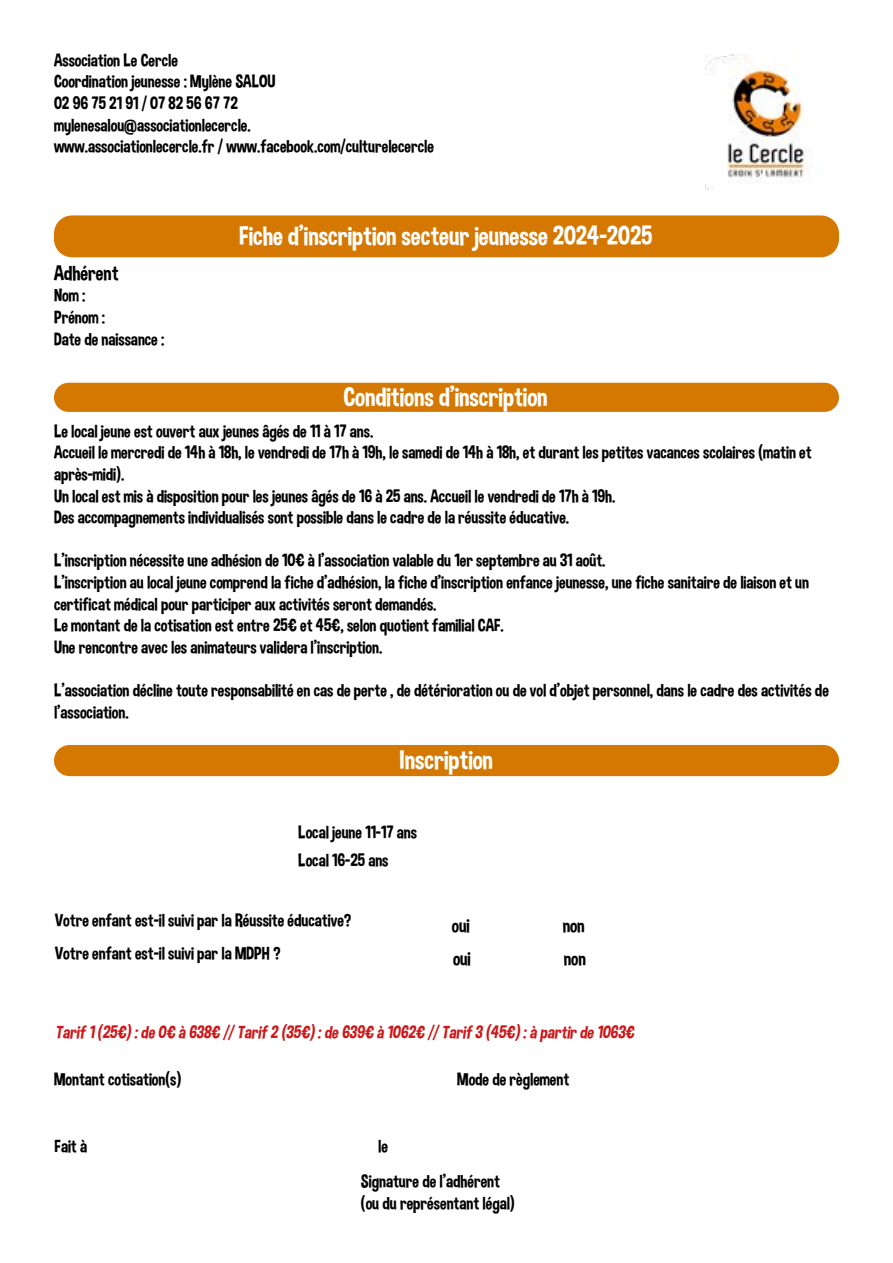
<style>
.page{position:relative;width:893px;height:1263px;background:#fff}
.page>*{position:absolute;margin:0;border:0;box-sizing:border-box;transform-origin:0 0}
.t1{font:27px "Dimbo";color:#fff}
.t2{font:21px "Dimbo";color:#000}
.t3{font:19.5px "Dimbo";color:#000}
.t4{font:18px/21.6px "Dimbo";color:#000}
.t5{font:italic 18px "Dimbo";color:#cd1719}
</style>
<div class="page">
<div style="left:54px;top:215px;width:785px;height:42px;background:#d57801;border-radius:18px"></div>
<div style="left:54px;top:383px;width:785px;height:29px;background:#d57801;border-radius:15px"></div>
<div style="left:54px;top:745px;width:785px;height:31px;background:#d57801;border-radius:16px"></div>
<img style="left:704px;top:54px;width:107px;height:136px">
<p class="t4" style="left:54px;top:49px;width:381px">Association Le Cercle<br>Coordination jeunesse : Mylène SALOU<br>02 96 75 21 91 / 07 82 56 67 72 mylenesalou@associationlecercle.<br>www.associationlecercle.fr / www.facebook.com/culturelecercle</p>
<p class="t2" style="left:54px;top:260px;width:66px">Adhérent</p>
<p class="t4" style="left:54px;top:285px;width:112px">Nom :<br>Prénom :<br>Date de naissance :</p>
<h1 class="t1" style="left:239px;top:220px;width:415px">Fiche d’inscription secteur jeunesse 2024-2025</h1>
<h1 class="t1" style="left:344px;top:380px;width:205px">Conditions d’inscription</h1>
<p class="t4" style="left:54px;top:420px;width:759px">Le local jeune est ouvert aux jeunes âgés de 11 à 17 ans.<br>Accueil le mercredi de 14h à 18h, le vendredi de 17h à 19h, le samedi de 14h à 18h, et durant les petites vacances scolaires (matin et après-midi).<br>Un local est mis à disposition pour les jeunes âgés de 16 à 25 ans. Accueil le vendredi de 17h à 19h.<br>Des accompagnements individualisés sont possible dans le cadre de la réussite éducative.</p>
<p class="t4" style="left:54px;top:549px;width:757px">L’inscription nécessite une adhésion de 10€ à l’association valable du 1er septembre au 31 août.<br>L’inscription au local jeune comprend la fiche d’adhésion, la fiche d’inscription enfance jeunesse, une fiche sanitaire de liaison et un certificat médical pour participer aux activités seront demandés.<br>Le montant de la cotisation est entre 25€ et 45€, selon quotient familial CAF.<br>Une rencontre avec les animateurs validera l’inscription.</p>
<p class="t4" style="left:54px;top:679px;width:776px">L’association décline toute responsabilité en cas de perte , de détérioration ou de vol d’objet personnel, dans le cadre des activités de l’association.</p>
<h1 class="t1" style="left:400px;top:744px;width:95px">Inscription</h1>
<p class="t4" style="left:298px;top:817px;width:120px;line-height:28.8px">Local jeune 11-17 ans<br>Local 16-25 ans</p>
<p class="t4" style="left:55px;top:909px;width:298px">Votre enfant est-il suivi par la Réussite éducative?</p>
<p class="t4" style="left:55px;top:942px;width:227px">Votre enfant est-il suivi par la MDPH ?</p>
<p class="t3" style="left:452px;top:914px;width:19px">oui</p>
<p class="t3" style="left:563px;top:914px;width:24px">non</p>
<p class="t3" style="left:453px;top:947px;width:19px">oui</p>
<p class="t3" style="left:564px;top:947px;width:24px">non</p>
<p class="t5" style="left:55px;top:1021px;width:580px">Tarif 1 (25€) : de 0€ à 638€ // Tarif 2 (35€) : de 639€ à 1062€ // Tarif 3 (45€) : à partir de 1063€</p>
<p class="t4" style="left:54px;top:1068px;width:129px">Montant cotisation(s)</p>
<p class="t4" style="left:457px;top:1068px;width:114px">Mode de règlement</p>
<p class="t4" style="left:55px;top:1136px;width:34px">Fait à</p>
<p class="t4" style="left:361px;top:1129px;width:141px;line-height:35px;text-indent:17px">le<br>Signature de l’adhérent</p>
<p class="t4" style="left:361px;top:1192px;width:155px">(ou du représentant légal)</p>
</div>
